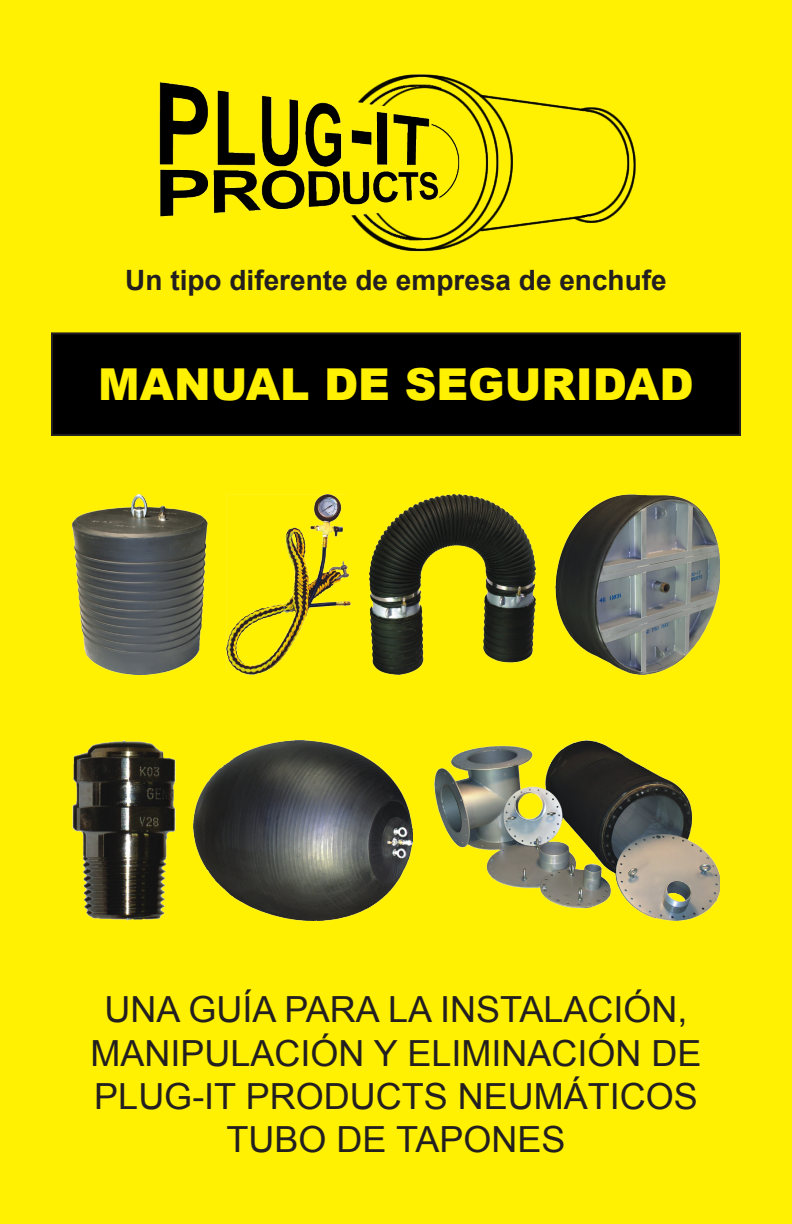
<style>
.page{position:relative;width:792px;height:1224px;background:#fff101}
.page>*{position:absolute;margin:0;border:0;box-sizing:border-box;transform-origin:0 0}
.Subhead_1{font:900 44px "Arial";color:#fff101}
.Body_text{font:36px/43.2px "Arial";color:#231f20;text-align:center}
.Subhead_1-2{font:700 28px "Arial";color:#231f20}
</style>
<div class="page">
<img style="left:369px;top:494px;width:167px;height:180px">
<img style="left:194px;top:740px;width:219px;height:180px">
<img style="left:227px;top:494px;width:123px;height:180px">
<img style="left:556px;top:494px;width:164px;height:180px">
<img style="left:72px;top:494px;width:136px;height:180px">
<div style="left:52px;top:333px;width:688px;height:102px;background:#000"></div>
<div style="left:51px;top:332px;width:690px;height:104px;border:2px solid #231f20"></div>
<img style="left:72px;top:740px;width:104px;height:180px">
<img style="left:434px;top:740px;width:286px;height:180px">
<img style="left:159px;top:74px;width:477px;height:178px">
<p class="Subhead_1-2" style="left:125px;top:262px;width:543px">Un tipo diferente de empresa de enchufe</p>
<p class="Subhead_1" style="left:98px;top:352px;width:597px">MANUAL DE SEGURIDAD</p>
<p class="Body_text" style="left:91px;top:989px;width:612px">UNA GUÍA PARA LA INSTALACIÓN,<br>MANIPULACIÓN Y ELIMINACIÓN DE<br>PLUG-IT PRODUCTS NEUMÁTICOS<br>TUBO DE TAPONES</p>
</div>
